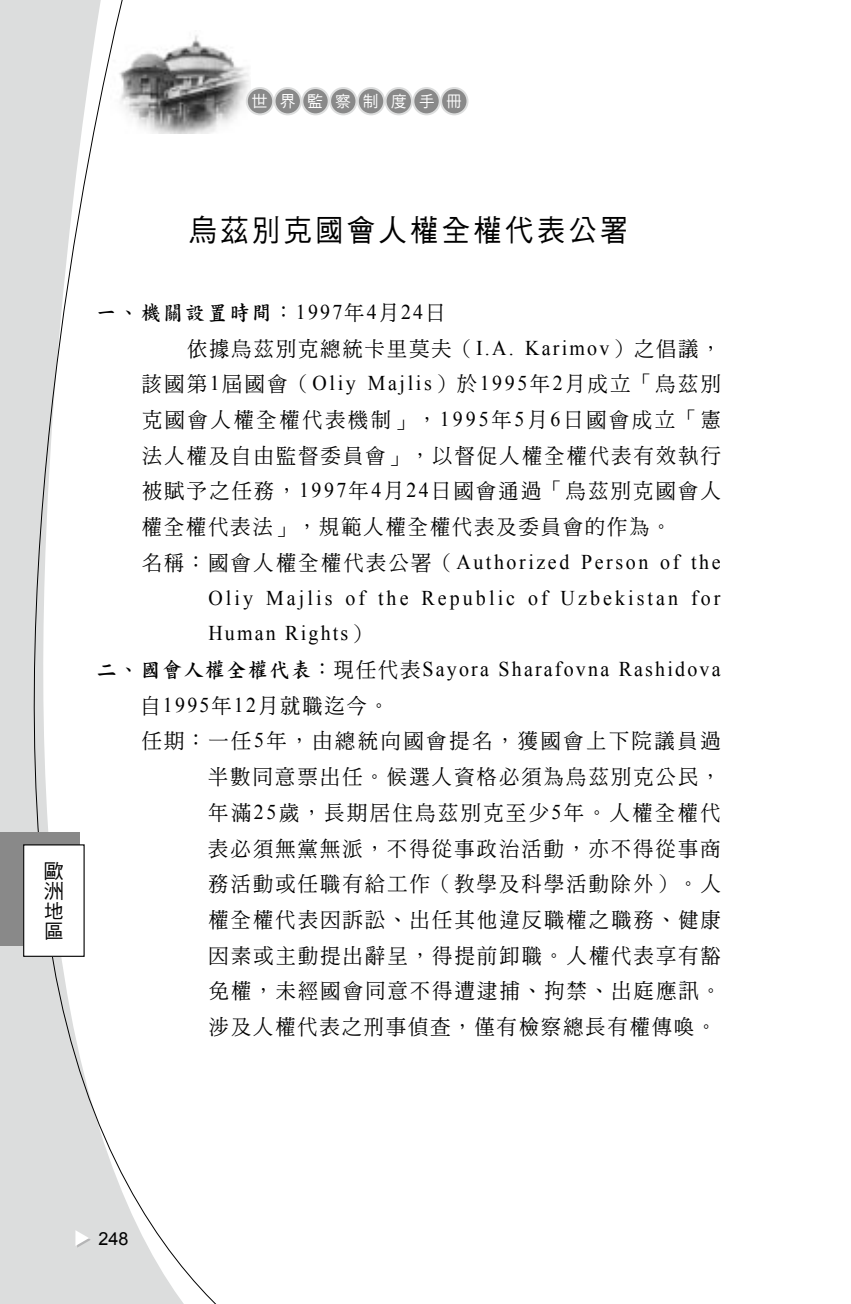
<style>
.page{position:relative;width:851px;height:1304px;background:#fff}
.page>*{position:absolute;margin:0;border:0;box-sizing:border-box;transform-origin:0 0}
.t1{font:30px "DF Hei W5 WIN BF";letter-spacing:.11em;color:#000;scale:.95 1}
.t2{font:21px/35.6px "DF Ming W5 WIN BF";letter-spacing:.12em;color:#000;text-align:justify;scale:.95 1}
.t3{font:21px "Times New Roman";letter-spacing:.11em;color:#000;scale:.95 1}
.t4{font:21px "Times New Roman";letter-spacing:.155em;color:#000;scale:.95 1}
.t5{font:21px "Times New Roman";letter-spacing:.13em;color:#000;scale:.95 1}
.t6{font:21px "DF Ming W5 WIN BF";letter-spacing:.145em;color:#000;scale:.95 1}
.t7{font:21px "DF Kai Shu W7 HK BF";letter-spacing:.11em;color:#000;scale:.95 1}
.t8{font:20px/20px "DF Hei W5 WIN BF";color:#000;text-align:justify}
.t9{font:18px "Arial";color:#000}
.t10{font:16px "DF Hei W5 WIN BF";letter-spacing:.735em;color:#fff}
.s1{font-family:"Times New Roman"}
.s2{font-family:"DF Ming W5 WIN BF"}
.s3{font-family:"DF Kai Shu W7 HK BF"}
</style>
<div class="page">
<svg style="left:1px;top:0;width:326px;height:1304px"></svg>
<div style="left:247px;top:88px;width:26px;height:26px;background:#898989;border-radius:50%"></div>
<div style="left:246px;top:87px;width:28px;height:28px;border:2px solid #dcdddd;border-radius:50%"></div>
<div style="left:274px;top:88px;width:27px;height:26px;background:#898989;border-radius:50%"></div>
<div style="left:273px;top:87px;width:29px;height:28px;border:2px solid #dcdddd;border-radius:50%"></div>
<div style="left:302px;top:88px;width:26px;height:26px;background:#898989;border-radius:50%"></div>
<div style="left:301px;top:87px;width:28px;height:28px;border:2px solid #dcdddd;border-radius:50%"></div>
<div style="left:330px;top:88px;width:26px;height:26px;background:#898989;border-radius:50%"></div>
<div style="left:329px;top:87px;width:28px;height:28px;border:2px solid #dcdddd;border-radius:50%"></div>
<div style="left:358px;top:88px;width:26px;height:26px;background:#898989;border-radius:50%"></div>
<div style="left:357px;top:87px;width:28px;height:28px;border:2px solid #dcdddd;border-radius:50%"></div>
<div style="left:385px;top:88px;width:27px;height:26px;background:#898989;border-radius:50%"></div>
<div style="left:384px;top:87px;width:29px;height:28px;border:2px solid #dcdddd;border-radius:50%"></div>
<div style="left:413px;top:88px;width:26px;height:26px;background:#898989;border-radius:50%"></div>
<div style="left:412px;top:87px;width:28px;height:28px;border:2px solid #dcdddd;border-radius:50%"></div>
<div style="left:441px;top:88px;width:26px;height:26px;background:#898989;border-radius:50%"></div>
<div style="left:440px;top:87px;width:28px;height:28px;border:2px solid #dcdddd;border-radius:50%"></div>
<svg style="left:75px;top:1230px;width:16px;height:18px"></svg>
<div style="left:0;top:833px;width:79px;height:113px;background:#898989"></div>
<div style="left:24px;top:845px;width:60px;height:111px;background:#fff"></div>
<div style="left:23px;top:844px;width:62px;height:113px;border:1px solid #000"></div>
<p class="t10" style="left:251px;top:93px;width:212px">世界監察制度手冊</p>
<p class="t8" style="left:44px;top:861px;width:21px">歐洲地區</p>
<h1 class="t1" style="left:188px;top:215px;width:464px">烏茲別克國會人權全權代表公署</h1>
<p class="t7" style="left:96px;top:302px;width:369px">一、機關設置時間：<span class="s1">1997</span><span class="s2">年</span><span class="s1">4</span><span class="s2">月</span><span class="s1">24</span><span class="s2">日</span></p>
<p class="t2" style="left:142px;top:331px;width:610px;text-indent:45px">依據烏茲別克總統卡里莫夫（<span class="s1">I.A. Karimov</span>）之倡議，該國第<span class="s1">1</span>屆國會（<span class="s1">Oliy Majlis</span>）於<span class="s1">1995</span>年<span class="s1">2</span>月成立「烏茲別克國會人權全權代表機制」，<span class="s1">1995</span>年<span class="s1">5</span>月<span class="s1">6</span>日國會成立「憲法人權及自由監督委員會」，以督促人權全權代表有效執行被賦予之任務，<span class="s1">1997</span>年<span class="s1">4</span>月<span class="s1">24</span>日國會通過「烏茲別克國會人權全權代表法」，規範人權全權代表及委員會的作為。</p>
<p class="t5" style="left:142px;top:548px;width:610px"><span class="s2">名稱：國會人權全權代表公署（</span>Authorized Person of the</p>
<p class="t4" style="left:208px;top:583px;width:540px">Oliy Majlis of the Republic of Uzbekistan for</p>
<p class="t3" style="left:208px;top:619px;width:172px">Human Rights<span class="s2">）</span></p>
<p class="t3" style="left:96px;top:655px;width:658px"><span class="s3">二、國會人權全權代表：</span><span class="s2">現任代表</span>Sayora Sharafovna Rashidova</p>
<p class="t2" style="left:141px;top:688px;width:263px">自<span class="s1">1995</span>年<span class="s1">12</span>月就職迄今。</p>
<p class="t6" style="left:142px;top:731px;width:610px">任期：一任<span class="s1">5</span>年，由總統向國會提名，獲國會上下院議員過</p>
<p class="t2" style="left:208px;top:759px;width:540px">半數同意票出任。候選人資格必須為烏茲別克公民，</p>
<p class="t2" style="left:208px;top:795px;width:540px">年滿<span class="s1">25</span>歲，長期居住烏茲別克至少<span class="s1">5</span>年。人權全權代</p>
<p class="t2" style="left:208px;top:830px;width:540px">表必須無黨無派，不得從事政治活動，亦不得從事商</p>
<p class="t2" style="left:208px;top:866px;width:540px">務活動或任職有給工作（教學及科學活動除外）。人</p>
<p class="t2" style="left:208px;top:902px;width:540px">權全權代表因訴訟、出任其他違反職權之職務、健康</p>
<p class="t2" style="left:208px;top:937px;width:540px">因素或主動提出辭呈，得提前卸職。人權代表享有豁</p>
<p class="t2" style="left:209px;top:973px;width:540px">免權，未經國會同意不得遭逮捕、拘禁、出庭應訊。</p>
<p class="t2" style="left:209px;top:1009px;width:535px">涉及人權代表之刑事偵查，僅有檢察總長有權傳喚。</p>
<p class="t9" style="left:98px;top:1227px;width:32px">248</p>
</div>
